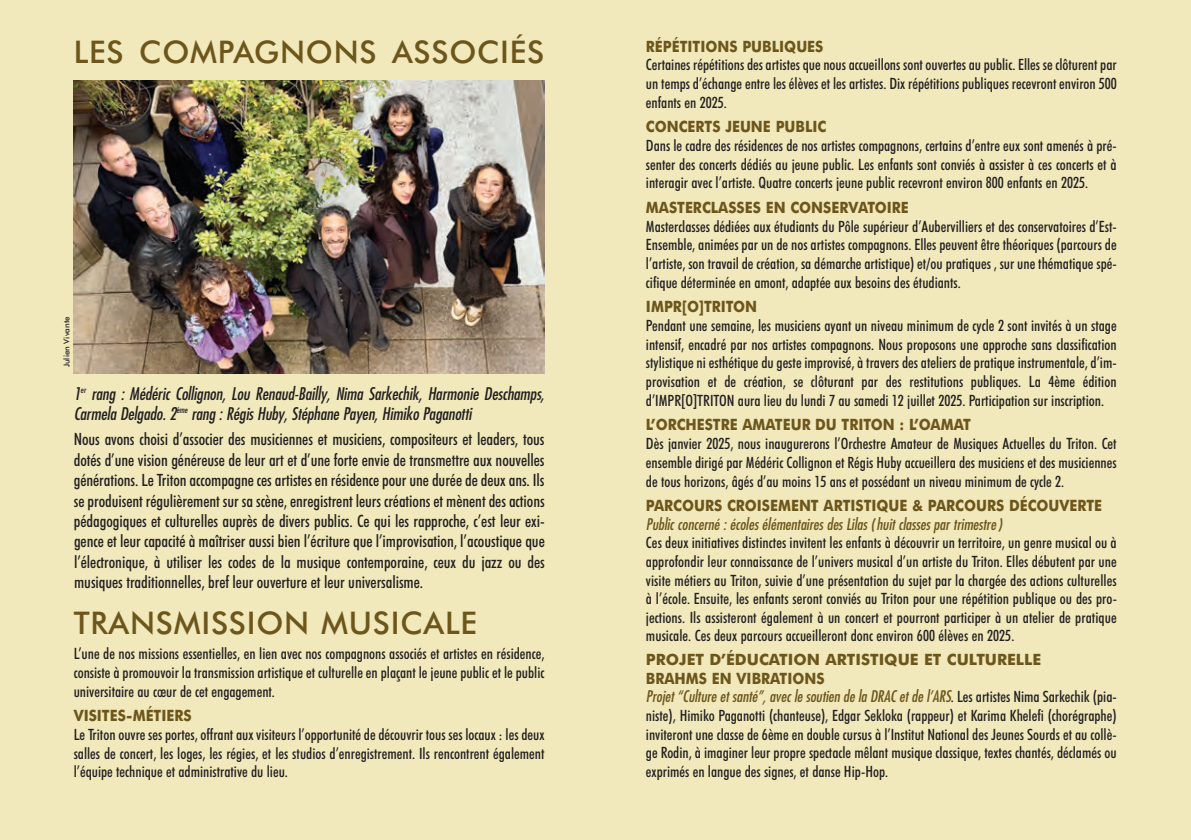
<style>
.page{position:relative;width:1191px;height:840px;background:#fff}
.page>*{position:absolute;margin:0;border:0;box-sizing:border-box;transform-origin:0 0}
.t1{font:500 31.2px "Futura BT";letter-spacing:.025em;color:#6d561b}
.t2{font:500 condensed 17px/20.4px "Futura BT";letter-spacing:-.005em;color:#231f20;text-align:justify}
.t3{font:italic condensed 17px/20.4px "Futura Std";letter-spacing:-.005em;color:#231f20}
.t4{font:500 condensed 15.6px/18.8px "Futura BT";color:#231f20;text-align:justify}
.t5{font:700 15.6px "Futura BT";color:#6d561b;scale:.9 1}
.t6{font:italic condensed 15.6px "Futura Std";color:#6d561b}
.t7{font:700 15.6px/18.6px "Futura BT";color:#6d561b}
.t8{font:500 8px "Futura BT";color:#231f20}
.s1{font-family:"Futura BT";font-weight:500;font-style:normal;color:#231f20}
</style>
<div class="page">
<div style="left:595px;top:0;width:596px;height:839px;background:#f1e9bc"></div>
<div style="left:0;top:0;width:595px;height:839px;background:#f1e9bc"></div>
<img style="left:74px;top:80px;width:470px;height:293px">
<h1 class="t1" style="left:74px;top:40px;width:472px">LES COMPAGNONS ASSOCIÉS</h1>
<p class="t8" style="left:63px;top:367px;width:52px;rotate:-90deg">Julien Vivante</p>
<p class="t3" style="left:74px;top:384px;width:472px">1<sup>er</sup> rang : Médéric Collignon, Lou Renaud-Bailly, Nima Sarkechik, Harmonie Deschamps,<br>Carmela Delgado. 2<sup>ème</sup> rang : Régis Huby, Stéphane Payen, Himiko Paganotti</p>
<p class="t2" style="left:74px;top:430px;width:472px">Nous avons choisi d’associer des musiciennes et musiciens, compositeurs et leaders, tous dotés d’une vision généreuse de leur art et d’une forte envie de transmettre aux nouvelles générations. Le Triton accompagne ces artistes en résidence pour une durée de deux ans. Ils se produisent régulièrement sur sa scène, enregistrent leurs créations et mènent des actions pédagogiques et culturelles auprès de divers publics. Ce qui les rapproche, c’est leur exi&shy;gence et leur capacité à maîtriser aussi bien l’écriture que l’improvisation, l’acoustique que l’électronique, à utiliser les codes de la musique contemporaine, ceux du jazz ou des musiques traditionnelles, bref leur ouverture et leur universalisme.</p>
<h1 class="t1" style="left:74px;top:609px;width:405px">TRANSMISSION MUSICALE</h1>
<p class="t4" style="left:74px;top:645px;width:472px">L’une de nos missions essentielles, en lien avec nos compagnons associés et artistes en résidence, consiste à promouvoir la transmission artistique et culturelle en plaçant le jeune public et le public universitaire au cœur de cet engagement.</p>
<p class="t5" style="left:74px;top:709px;width:132px">VISITES-MÉTIERS</p>
<p class="t4" style="left:74px;top:725px;width:472px">Le Triton ouvre ses portes, offrant aux visiteurs l’opportunité de découvrir tous ses locaux : les deux salles de concert, les loges, les régies, et les studios d’enregistrement. Ils rencontrent également l’équipe technique et administrative du lieu.</p>
<p class="t5" style="left:646px;top:40px;width:199px">RÉPÉTITIONS PUBLIQUES</p>
<p class="t4" style="left:646px;top:56px;width:472px">Certaines répétitions des artistes que nous accueillons sont ouvertes au public. Elles se clôturent par un temps d’échange entre les élèves et les artistes. Dix répétitions publiques recevront environ 500 enfants en 2025.</p>
<p class="t5" style="left:646px;top:120px;width:202px">CONCERTS JEUNE PUBLIC</p>
<p class="t4" style="left:646px;top:137px;width:472px">Dans le cadre des résidences de nos artistes compagnons, certains d’entre eux sont amenés à pré&shy;senter des concerts dédiés au jeune public. Les enfants sont conviés à assister à ces concerts et à interagir avec l’artiste. Quatre concerts jeune public recevront environ 800 enfants en 2025.</p>
<p class="t5" style="left:646px;top:201px;width:293px">MASTERCLASSES EN CONSERVATOIRE</p>
<p class="t4" style="left:646px;top:217px;width:472px">Masterclasses dédiées aux étudiants du Pôle supérieur d’Aubervilliers et des conservatoires d’Est-Ensemble, animées par un de nos artistes compagnons. Elles peuvent être théoriques (parcours de l’artiste, son travail de création, sa démarche artistique) et/ou pratiques , sur une thématique spé&shy;cifique déterminée en amont, adaptée aux besoins des étudiants.</p>
<p class="t5" style="left:646px;top:300px;width:125px">IMPR[O]TRITON</p>
<p class="t4" style="left:646px;top:317px;width:472px">Pendant une semaine, les musiciens ayant un niveau minimum de cycle 2 sont invités à un stage intensif, encadré par nos artistes compagnons. Nous proposons une approche sans classification stylistique ni esthétique du geste improvisé, à travers des ateliers de pratique instrumentale, d’im&shy;provisation et de création, se clôturant par des restitutions publiques. La 4ème édition d’IMPR[O]TRITON aura lieu du lundi 7 au samedi 12 juillet 2025. Participation sur inscription.</p>
<p class="t5" style="left:646px;top:418px;width:362px">L’ORCHESTRE AMATEUR DU TRITON : L’OAMAT</p>
<p class="t4" style="left:646px;top:435px;width:472px">Dès janvier 2025, nous inaugurerons l’Orchestre Amateur de Musiques Actuelles du Triton. Cet ensemble dirigé par Médéric Collignon et Régis Huby accueillera des musiciens et des musiciennes de tous horizons, âgés d’au moins 15 ans et possédant un niveau minimum de cycle 2.</p>
<p class="t5" style="left:646px;top:499px;width:508px">PARCOURS CROISEMENT ARTISTIQUE &amp; PARCOURS DÉCOUVERTE</p>
<p class="t6" style="left:646px;top:516px;width:357px">Public concerné : écoles élémentaires des Lilas (huit classes par trimestre)</p>
<p class="t4" style="left:646px;top:534px;width:472px">Ces deux initiatives distinctes invitent les enfants à découvrir un territoire, un genre musical ou à approfondir leur connaissance de l’univers musical d’un artiste du Triton. Elles débutent par une visite métiers au Triton, suivie d’une présentation du sujet par la chargée des actions culturelles à l’école. Ensuite, les enfants seront conviés au Triton pour une répétition publique ou des pro&shy;jections. Ils assisteront également à un concert et pourront participer à un atelier de pratique musicale. Ces deux parcours accueilleront donc environ 600 élèves en 2025.</p>
<p class="t7" style="left:646px;top:651px;width:397px">PROJET D’ÉDUCATION ARTISTIQUE ET CULTURELLE<br>BRAHMS EN VIBRATIONS</p>
<p class="t6" style="left:646px;top:689px;width:472px">Projet “Culture et santé”, avec le soutien de la DRAC et de l’ARS<span class="s1">. Les artistes Nima Sarkechik (pia-</span></p>
<p class="t4" style="left:646px;top:707px;width:472px">niste), Himiko Paganotti (chanteuse), Edgar Sekloka (rappeur) et Karima Khelefi (chorégraphe) inviteront une classe de 6ème en double cursus à l’Institut National des Jeunes Sourds et au collè&shy;ge Rodin, à imaginer leur propre spectacle mêlant musique classique, textes chantés, déclamés ou exprimés en langue des signes, et danse Hip-Hop.</p>
</div>
